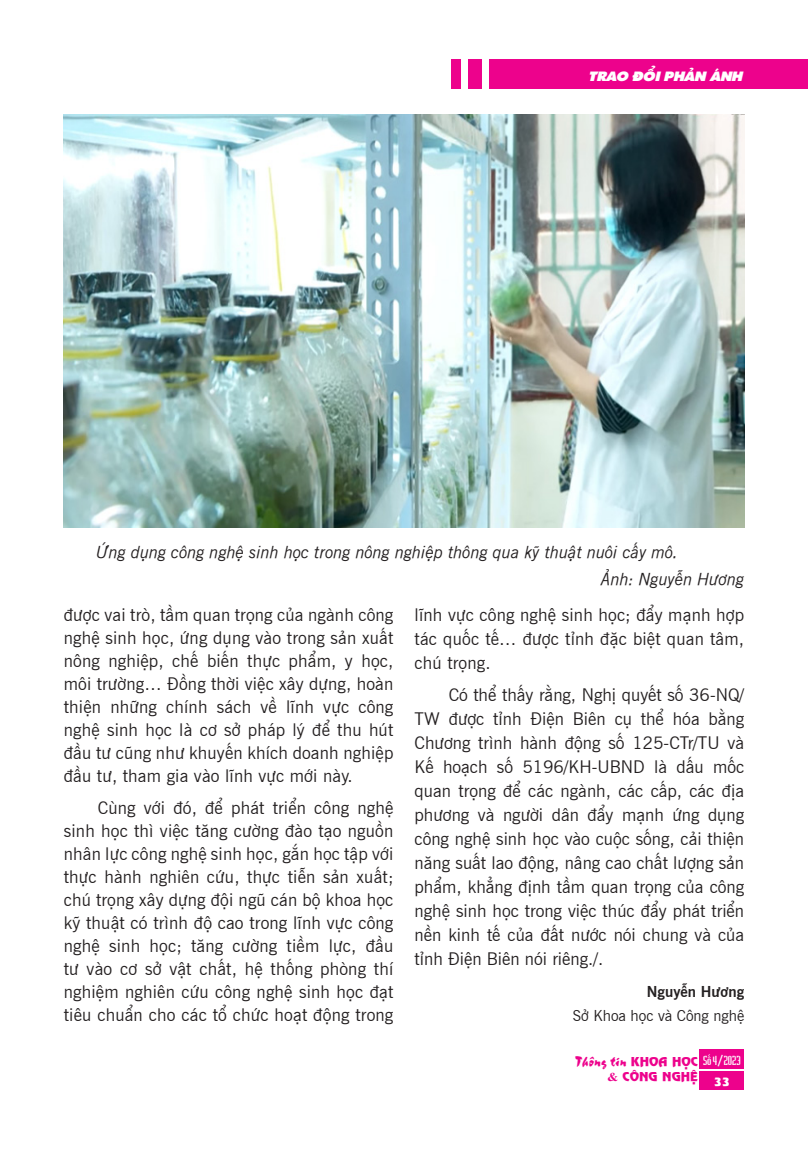
<style>
.page{position:relative;width:808px;height:1149px;background:#fff}
.page>*{position:absolute;margin:0;border:0;box-sizing:border-box;transform-origin:0 0}
.t1{font:17.25px/23.1px "UVN Tin Tuc";letter-spacing:.01em;color:#231f20;text-align:justify}
.t2{font:italic 16.5px "UVN Tin Tuc";color:#231f20}
.t3{font:15px/24px "UVN Tin Tuc";color:#231f20;text-align:right}
.t4{font:15px "UVN Thang Vu";color:#ed028c}
.t5{font:13.5px "UTM Sharnay";color:#fff;scale:1.08 1}
.t6{font:12px "UVN Nguyen Du";color:#ed028c;scale:1.08 1}
.t7{font:12px "UVN Hai Ba Trung";color:#fff}
.t8{font:11.25px "UVN Nguyen Du";color:#fff;scale:1.08 1}
.s1{font-weight:700}
.s2{font-family:"UVN Nguyen Du";font-size:12px}
.s3{font-family:"Times New Roman";font-weight:700}
</style>
<div class="page">
<div style="left:489px;top:59px;width:319px;height:30px;background:#ed028c"></div>
<div style="left:699px;top:1049px;width:45px;height:19px;background:#ed028c"></div>
<div style="left:699px;top:1071px;width:45px;height:18px;background:#ed028c"></div>
<div style="left:468px;top:59px;width:14px;height:30px;background:#ed028c"></div>
<div style="left:451px;top:59px;width:10px;height:30px;background:#ed028c"></div>
<img style="left:64px;top:115px;width:680px;height:412px">
<p class="t5" style="left:589px;top:66px;width:144px">TRAO ĐỔI PHẢN ÁNH</p>
<p class="t2" style="left:96px;top:539px;width:583px">Ứng dụng công nghệ sinh học trong nông nghiệp thông qua kỹ thuật nuôi cấy mô.</p>
<p class="t2" style="left:601px;top:566px;width:145px">Ảnh: Nguyễn Hương</p>
<p class="t1" style="left:64px;top:601px;width:331px">được vai trò, tầm quan trọng của ngành công nghệ sinh học, ứng dụng vào trong sản xuất nông nghiệp, chế biến thực phẩm, y học, môi trường… Đồng thời việc xây dựng, hoàn thiện những chính sách về lĩnh vực công nghệ sinh học là cơ sở pháp lý để thu hút đầu tư cũng như khuyến khích doanh nghiệp đầu tư, tham gia vào lĩnh vực mới này.</p>
<p class="t1" style="left:64px;top:794px;width:331px;text-indent:34px">Cùng với đó, để phát triển công nghệ sinh học thì việc tăng cường đào tạo nguồn nhân lực công nghệ sinh học, gắn học tập với thực hành nghiên cứu, thực tiễn sản xuất; chú trọng xây dựng đội ngũ cán bộ khoa học kỹ thuật có trình độ cao trong lĩnh vực công nghệ sinh học; tăng cường tiềm lực, đầu tư vào cơ sở vật chất, hệ thống phòng thí nghiệm nghiên cứu công nghệ sinh học đạt tiêu chuẩn cho các tổ chức hoạt động trong</p>
<p class="t1" style="left:415px;top:600px;width:331px;line-height:24px">lĩnh vực công nghệ sinh học; đẩy mạnh hợp tác quốc tế… được tỉnh đặc biệt quan tâm, chú trọng.</p>
<p class="t1" style="left:415px;top:681px;width:331px;line-height:24px;text-indent:34px">Có thể thấy rằng, Nghị quyết số 36-NQ/ TW được tỉnh Điện Biên cụ thể hóa bằng Chương trình hành động số 125-CTr/TU và Kế hoạch số 5196/KH-UBND là dấu mốc quan trọng để các ngành, các cấp, các địa phương và người dân đẩy mạnh ứng dụng công nghệ sinh học vào cuộc sống, cải thiện năng suất lao động, nâng cao chất lượng sản phẩm, khẳng định tầm quan trọng của công nghệ sinh học trong việc thúc đẩy phát triển nền kinh tế của đất nước nói chung và của tỉnh Điện Biên nói riêng./.</p>
<p class="t3" style="left:573px;top:978px;width:173px"><span class="s1">Nguyễn Hương<br></span>Sở Khoa học và Công nghệ</p>
<p class="t7" style="left:703px;top:1050px;width:39px">Số 4/2023</p>
<p class="t8" style="left:714px;top:1073px;width:17px">33</p>
<p class="t4" style="left:575px;top:1049px;width:124px">Thông tin <span class="s2">KHOA HỌC</span></p>
<p class="t6" style="left:607px;top:1067px;width:85px"><span class="s3">&amp;</span> CÔNG NGHỆ</p>
</div>
